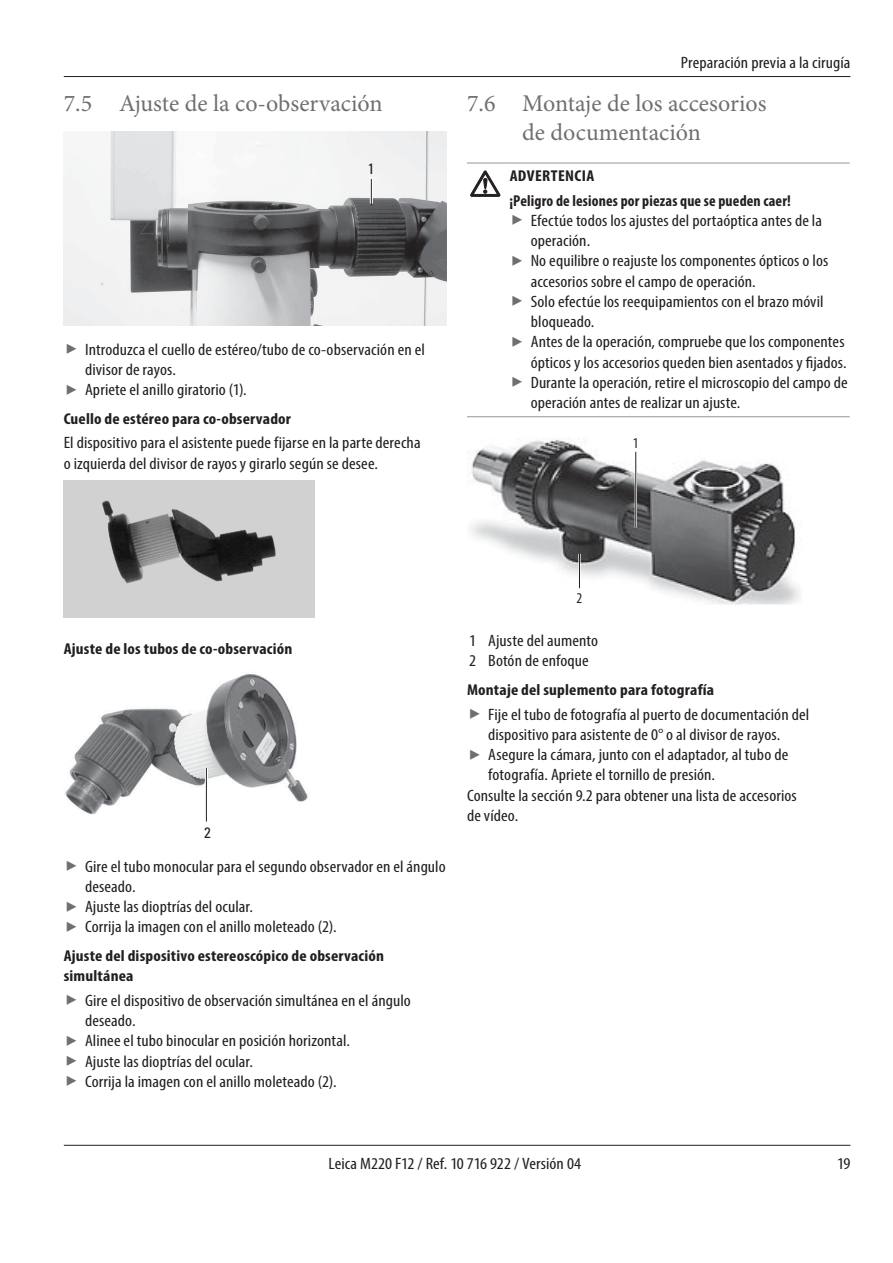
<style>
.page{position:relative;width:893px;height:1263px;background:#fff}
.page>*{position:absolute;margin:0;border:0;box-sizing:border-box;transform-origin:0 0}
.t1{font:24px/28.8px "Minion Pro";color:#6d6f71;text-align:center}
.Leica_Grundtext{font:condensed 16.5px/20.2px "Myriad Pro";letter-spacing:.005em;color:#231f20;scale:1.1 1}
.Leica_Überschrift_E{font:700 condensed 15.75px/20.2px "Myriad Pro";letter-spacing:.01em;color:#231f20;scale:1.1 1}
.Warnhinweis_Quelle{font:700 condensed 15.75px "Myriad Pro";letter-spacing:.01em;color:#231f20}
.Warnhinweis_Gefahr{font:700 condensed 15.75px "Myriad Pro";letter-spacing:.02em;color:#231f20;scale:1.1 1}
.t2{font:condensed 15px "Myriad Pro";color:#231f20}
.t3{font:15px "Univers Cond";color:#231f20}
.t4{font:condensed 15px "Univers";color:#231f20}
</style>
<div class="page">
<hr style="left:64px;top:76px;width:786px;height:1px;background:#231f20">
<hr style="left:64px;top:1145px;width:786px;height:1px;background:#231f20">
<img style="left:64px;top:131px;width:382px;height:195px">
<hr style="left:370px;top:177px;width:3px;height:27px;background:#fff">
<svg style="left:371px;top:179px;width:1px;height:26px"></svg>
<img style="left:64px;top:480px;width:251px;height:137px">
<img style="left:65px;top:674px;width:243px;height:148px">
<hr style="left:205px;top:768px;width:3px;height:53px;background:#fff">
<hr style="left:206px;top:768px;width:1px;height:53px;background:#231f20">
<hr style="left:467px;top:163px;width:42px;height:1px;background:#949698">
<hr style="left:509px;top:163px;width:341px;height:1px;background:#949698">
<hr style="left:467px;top:416px;width:42px;height:1px;background:#949698">
<hr style="left:509px;top:416px;width:341px;height:1px;background:#949698">
<svg style="left:470px;top:171px;width:30px;height:26px"></svg>
<img style="left:467px;top:437px;width:333px;height:168px">
<hr style="left:635px;top:452px;width:2px;height:75px;background:#fff">
<hr style="left:635px;top:452px;width:1px;height:75px;background:#231f20">
<hr style="left:578px;top:554px;width:3px;height:34px;background:#fff">
<hr style="left:579px;top:554px;width:1px;height:34px;background:#231f20">
<p class="t1" style="left:64px;top:89px;width:320px">7.5 Ajuste de la co-observación</p>
<p class="t3" style="left:368px;top:160px;width:8px">1</p>
<p class="Leica_Grundtext" style="left:85px;top:339px;width:310px">Introduzca el cuello de estéreo/tubo de co-observación en el divisor de rayos.</p>
<p class="Leica_Grundtext" style="left:85px;top:379px;width:149px">Apriete el anillo giratorio (1).</p>
<p class="Leica_Überschrift_E" style="left:64px;top:408px;width:208px">Cuello de estéreo para co-observador</p>
<p class="Leica_Grundtext" style="left:64px;top:433px;width:326px">El dispositivo para el asistente puede fijarse en la parte derecha o izquierda del divisor de rayos y girarlo según se desee.</p>
<p class="Leica_Grundtext" style="left:681px;top:52px;width:156px">Preparación previa a la cirugía</p>
<p class="t1" style="left:467px;top:89px;width:301px">7.6 Montaje de los accesorios de documentación</p>
<p class="Warnhinweis_Gefahr" style="left:510px;top:166px;width:79px">ADVERTENCIA</p>
<p class="Warnhinweis_Quelle" style="left:509px;top:191px;width:283px">¡Peligro de lesiones por piezas que se pueden caer!</p>
<p class="Leica_Grundtext" style="left:531px;top:210px;width:266px">Efectúe todos los ajustes del portaóptica antes de la operación.</p>
<p class="Leica_Grundtext" style="left:531px;top:251px;width:272px">No equilibre o reajuste los componentes ópticos o los accesorios sobre el campo de operación.</p>
<p class="Leica_Grundtext" style="left:531px;top:291px;width:268px">Solo efectúe los reequipamientos con el brazo móvil bloqueado.</p>
<p class="Leica_Grundtext" style="left:531px;top:332px;width:289px">Antes de la operación, compruebe que los componentes ópticos y los accesorios queden bien asentados y fijados.</p>
<p class="Leica_Grundtext" style="left:531px;top:372px;width:290px">Durante la operación, retire el microscopio del campo de operación antes de realizar un ajuste.</p>
<p class="t2" style="left:633px;top:435px;width:7px">1</p>
<p class="Leica_Überschrift_E" style="left:64px;top:639px;width:209px">Ajuste de los tubos de co-observación</p>
<p class="t4" style="left:204px;top:823px;width:8px">2</p>
<p class="Leica_Grundtext" style="left:85px;top:856px;width:329px">Gire el tubo monocular para el segundo observador en el ángulo deseado.</p>
<p class="Leica_Grundtext" style="left:85px;top:896px;width:154px">Ajuste las dioptrías del ocular.</p>
<p class="Leica_Grundtext" style="left:85px;top:916px;width:230px">Corrija la imagen con el anillo moleteado (2).</p>
<p class="Leica_Überschrift_E" style="left:64px;top:945px;width:293px">Ajuste del dispositivo estereoscópico de observación simultánea</p>
<p class="Leica_Grundtext" style="left:85px;top:990px;width:298px">Gire el dispositivo de observación simultánea en el ángulo deseado.</p>
<p class="Leica_Grundtext" style="left:85px;top:1030px;width:242px">Alinee el tubo binocular en posición horizontal.</p>
<p class="Leica_Grundtext" style="left:85px;top:1051px;width:154px">Ajuste las dioptrías del ocular.</p>
<p class="Leica_Grundtext" style="left:85px;top:1071px;width:230px">Corrija la imagen con el anillo moleteado (2).</p>
<p class="t2" style="left:576px;top:590px;width:7px">2</p>
<p class="Leica_Grundtext" style="left:469px;top:630px;width:119px">1 Ajuste del aumento</p>
<p class="Leica_Grundtext" style="left:469px;top:651px;width:110px">2 Botón de enfoque</p>
<p class="Leica_Überschrift_E" style="left:467px;top:679px;width:226px">Montaje del suplemento para fotografía</p>
<p class="Leica_Grundtext" style="left:488px;top:704px;width:293px">Fije el tubo de fotografía al puerto de documentación del dispositivo para asistente de 0° o al divisor de rayos.</p>
<p class="Leica_Grundtext" style="left:488px;top:744px;width:274px">Asegure la cámara, junto con el adaptador, al tubo de fotografía. Apriete el tornillo de presión.</p>
<p class="Leica_Grundtext" style="left:467px;top:785px;width:301px">Consulte la sección 9.2 para obtener una lista de accesorios de vídeo.</p>
<p class="Leica_Grundtext" style="left:329px;top:1153px;width:231px">Leica M220 F12 / Ref. 10 716 922 / Versión 04</p>
<p class="Leica_Grundtext" style="left:837px;top:1153px;width:14px">19</p>
</div>
